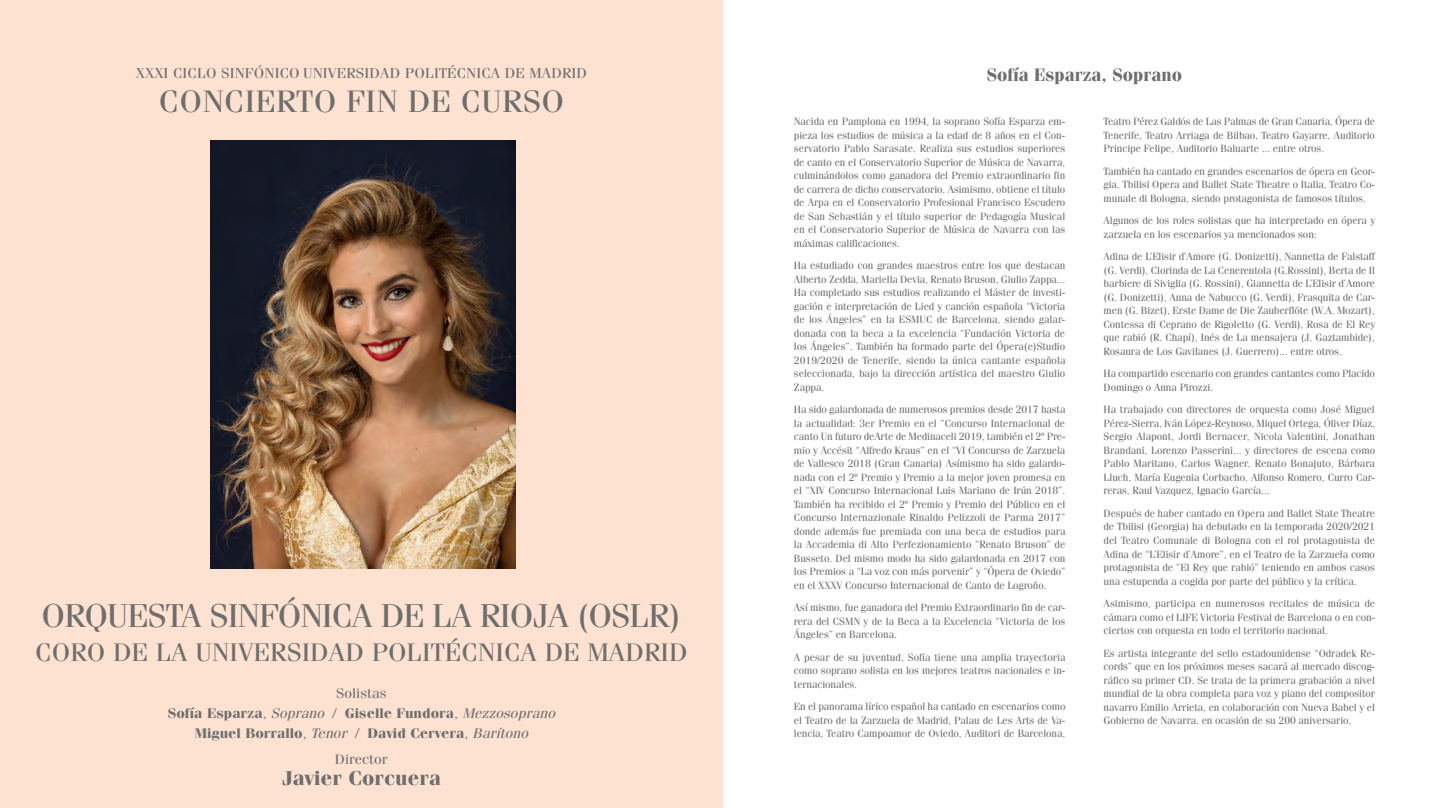
<style>
.page{position:relative;width:1446px;height:808px;background:#fff}
.page>*{position:absolute;margin:0;border:0;box-sizing:border-box;transform-origin:0 0}
.t1{font:33px "Fenice Std";letter-spacing:-.03em;color:#6f6e6e;scale:1.05 1}
.t2{font:31.05px "Fenice Std";letter-spacing:.01em;color:#6f6e6e;scale:1.07 1}
.t3{font:25.35px "Fenice Std";color:#6f6e6e;scale:1.07 1}
.t4{font:700 20.1px "Fenice Std";color:#6f6e6e;scale:1.07 1}
.t5{font:700 18px "Fenice Std";color:#6f6e6e}
.t6{font:14.4px "Fenice Std";letter-spacing:.01em;color:#6f6e6e;scale:1.07 1}
.t7{font:700 13.95px/20.2px "Fenice Std";color:#6f6e6e;text-align:center;scale:1.07 1}
.t8{font:13.95px "Fenice Std";color:#6f6e6e;scale:1.07 1}
.t9{font:10.5px/13.5px "Fenice Std";letter-spacing:-.01em;color:#6f6e6e;text-align:justify}
.s1{font-weight:400}
.s2{font-weight:400;font-style:italic}
</style>
<div class="page">
<div style="left:0;top:0;width:723px;height:808px;background:#fde2d1"></div>
<img style="left:211px;top:141px;width:304px;height:427px">
<h3 class="t6" style="left:136px;top:65px;width:423px">XXXI CICLO SINFÓNICO UNIVERSIDAD POLITÉCNICA DE MADRID</h3>
<h3 class="t5" style="left:987px;top:64px;width:197px">Sofía Esparza, Soprano</h3>
<h2 class="t2" style="left:159px;top:83px;width:380px">CONCIERTO FIN DE CURSO</h2>
<h1 class="t1" style="left:42px;top:596px;width:611px">ORQUESTA SINFÓNICA DE LA RIOJA (OSLR)</h1>
<h3 class="t3" style="left:35px;top:637px;width:611px">CORO DE LA UNIVERSIDAD POLITÉCNICA DE MADRID</h3>
<h3 class="t7" style="left:168px;top:683px;width:363px"><span class="s1">Solistas<br></span>Sofía Esparza<span class="s1">,</span> <span class="s2">Soprano</span> <span class="s1">/</span> Giselle Fundora<span class="s1">,</span> <span class="s2">Mezzosoprano<br></span>Miguel Borrallo<span class="s1">,</span> <span class="s2">Tenor</span> <span class="s1">/</span> David Cervera<span class="s1">,</span> <span class="s2">Barítono</span></h3>
<h3 class="t8" style="left:335px;top:750px;width:51px">Director</h3>
<h3 class="t4" style="left:282px;top:766px;width:150px">Javier Corcuera</h3>
<p class="t9" style="left:794px;top:115px;width:273px">Nacida en Pamplona en 1994, la soprano Sofía Esparza em&shy;pieza los estudios de música a la edad de 8 años en el Con&shy;servatorio Pablo Sarasate. Realiza sus estudios superiores de canto en el Conservatorio Superior de Música de Navarra, culminándolos como ganadora del Premio extraordinario fin de carrera de dicho conservatorio. Asimismo, obtiene el título de Arpa en el Conservatorio Profesional Francisco Escudero de San Sebastián y el título superior de Pedagogía Musical en el Conservatorio Superior de Música de Navarra con las máximas calificaciones.</p>
<p class="t9" style="left:794px;top:259px;width:273px">Ha estudiado con grandes maestros entre los que destacan Alberto Zedda, Mariella Devia, Renato Bruson, Giulio Zappa...<br>Ha completado sus estudios realizando el Máster de investi&shy;gación e interpretación de Lied y canción española “Victoria de los Ángeles” en la ESMUC de Barcelona, siendo galar&shy;donada con la beca a la excelencia “Fundación Victoria de los Ángeles”. También ha formado parte del Ópera(e)Studio 2019/2020 de Tenerife, siendo la única cantante española seleccionada, bajo la dirección artística del maestro Giulio Zappa.</p>
<p class="t9" style="left:794px;top:403px;width:273px">Ha sido galardonada de numerosos premios desde 2017 hasta la actualidad: 3er Premio en el “Concurso Internacional de canto Un futuro deArte de Medinaceli 2019, también el 2º Pre&shy;mio y Accésit “Alfredo Kraus” en el “VI Concurso de Zarzuela de Vallesco 2018 (Gran Canaria) Asímismo ha sido galardo&shy;nada con el 2º Premio y Premio a la mejor joven promesa en el “XIV Concurso Internacional Luis Mariano de Irún 2018”.<br>También ha recibido el 2º Premio y Premio del Público en el Concurso Internazionale Rinaldo Pelizzoli de Parma 2017” donde además fue premiada con una beca de estudios para la Accademia di Alto Perfezionamiento “Renato Bruson” de Busseto. Del mismo modo ha sido galardonada en 2017 con los Premios a “La voz con más porvenir” y “Ópera de Oviedo” en el XXXV Concurso Internacional de Canto de Logroño.</p>
<p class="t9" style="left:794px;top:601px;width:273px">Así mismo, fue ganadora del Premio Extraordinario fin de car&shy;rera del CSMN y de la Beca a la Excelencia “Victoria de los Ángeles” en Barcelona.</p>
<p class="t9" style="left:794px;top:650px;width:273px">A pesar de su juventud, Sofía tiene una amplia trayectoria como soprano solista en los mejores teatros nacionales e in&shy;ternacionales.</p>
<p class="t9" style="left:794px;top:700px;width:273px">En el panorama lírico español ha cantado en escenarios como el Teatro de la Zarzuela de Madrid, Palau de Les Arts de Va&shy;lencia, Teatro Campoamor de Oviedo, Auditori de Barcelona,</p>
<p class="t9" style="left:1103px;top:115px;width:273px">Teatro Pérez Galdós de Las Palmas de Gran Canaria, Ópera de Tenerife, Teatro Arriaga de Bilbao, Teatro Gayarre, Auditorio Principe Felipe, Auditorio Baluarte ... entre otros.</p>
<p class="t9" style="left:1103px;top:164px;width:273px">También ha cantado en grandes escenarios de ópera en Geor&shy;gia, Tbilisi Opera and Ballet State Theatre o Italia, Teatro Co&shy;munale di Bologna, siendo protagonista de famosos títulos.</p>
<p class="t9" style="left:1103px;top:214px;width:273px">Algunos de los roles solistas que ha interpretado en ópera y zarzuela en los escenarios ya mencionados son:</p>
<p class="t9" style="left:1103px;top:250px;width:273px">Adina de L’Elisir d’Amore (G. Donizetti), Nannetta de Falstaff (G. Verdi), Clorinda de La Cenerentola (G.Rossini), Berta de Il barbiere di Siviglia (G. Rossini), Giannetta de L’Elisir d’Amore (G. Donizetti), Anna de Nabucco (G. Verdi), Frasquita de Car&shy;men (G. Bizet), Erste Dame de Die Zauberflöte (W.A. Mozart), Contessa di Ceprano de Rigoletto (G. Verdi), Rosa de El Rey que rabió (R. Chapí), Inés de La mensajera (J. Gaztambide), Rosaura de Los Gavilanes (J. Guerrero)... entre otros.</p>
<p class="t9" style="left:1103px;top:367px;width:273px">Ha compartido escenario con grandes cantantes como Placido<br>Domingo o Anna Pirozzi.</p>
<p class="t9" style="left:1103px;top:403px;width:273px">Ha trabajado con directores de orquesta como José Miguel Pérez-Sierra, Iván López-Reynoso, Miquel Ortega, Óliver Díaz, Sergio Alapont, Jordi Bernacer, Nicola Valentini, Jonathan Brandani, Lorenzo Passerini... y directores de escena como Pablo Maritano, Carlos Wagner, Renato Bonajuto, Bárbara Lluch, María Eugenia Corbacho, Alfonso Romero, Curro Car&shy;reras, Raul Vazquez, Ignacio García...</p>
<p class="t9" style="left:1103px;top:506px;width:273px">Después de haber cantado en Opera and Ballet State Theatre de Tbilisi (Georgia) ha debutado en la temporada 2020/2021 del Teatro Comunale di Bologna con el rol protagonista de Adina de “L’Elisir d’Amore”, en el Teatro de la Zarzuela como protagonista de “El Rey que rabió” teniendo en ambos casos una estupenda a cogida por parte del público y la crítica.</p>
<p class="t9" style="left:1103px;top:596px;width:273px">Asimismo, participa en numerosos recitales de música de cámara como el LIFE Victoria Festival de Barcelona o en con&shy;ciertos con orquesta en todo el territorio nacional.</p>
<p class="t9" style="left:1103px;top:646px;width:273px">Es artista integrante del sello estadounidense “Odradek Re&shy;cords” que en los próximos meses sacará al mercado discog&shy;ráfico su primer CD. Se trata de la primera grabación a nivel mundial de la obra completa para voz y piano del compositor navarro Emilio Arrieta, en colaboración con Nueva Babel y el Gobierno de Navarra, en ocasión de su 200 aniversario.</p>
</div>
